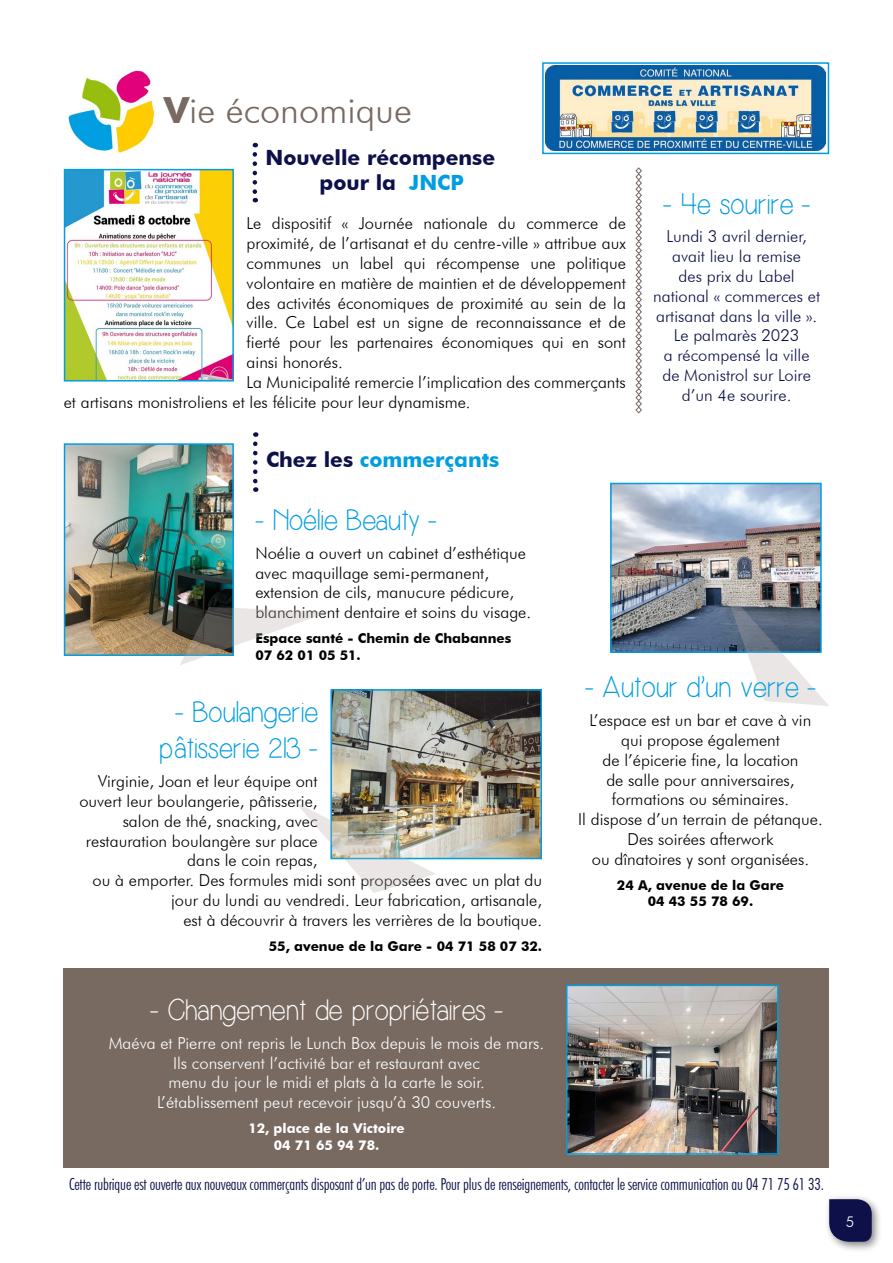
<style>
.page{position:relative;width:893px;height:1263px;background:#fff}
.page>*{position:absolute;margin:0;border:0;box-sizing:border-box;transform-origin:0 0}
.t1{font:300 36px "Futura BT";color:#786961}
.t2{font:30px/36px "Simplicity";color:#009ee0;text-align:center}
.t3{font:30px "Simplicity";color:#fff}
.t4{font:700 21px/25.2px "Futura BT";color:#0d1049}
.t5{font:700 21px "Futura BT";color:#009ee0}
.t6{font:300 16.5px/19.8px "Futura BT";color:#000}
.t7{font:300 16.5px/19.8px "Futura BT";color:#fff;text-align:center}
.t8{font:300 16.5px/19.8px "Futura BT";color:#0d1049;text-align:center}
.t9{font:300 condensed 16.5px "Futura BT";letter-spacing:-.01em;color:#0d1049}
.t10{font:300 15px "Futura BT";color:#fff}
.t11{font:700 13.5px/16.2px "Futura BT";color:#000}
.t12{font:700 13.5px/16.2px "Futura BT";color:#fff;text-align:center}
.s1{font-weight:700}
.s2{color:#009ee0}
.s3{color:#0d1049}
</style>
<div class="page">
<div style="left:824px;top:1194px;width:59px;height:59px;background:#000;opacity:.5"></div>
<svg style="left:829px;top:1199px;width:43px;height:43px;background:#202256"></svg>
<img style="left:67px;top:70px;width:88px;height:83px">
<svg style="left:253px;top:444px;width:4px;height:48px"></svg>
<img style="left:613px;top:486px;width:206px;height:164px">
<div style="left:610px;top:483px;width:212px;height:170px;border:2px solid #009ee0"></div>
<svg style="left:723px;top:587px;width:106px;height:119px"></svg>
<div style="left:64px;top:968px;width:765px;height:200px;background:#786961"></div>
<img style="left:569px;top:988px;width:207px;height:164px">
<div style="left:566px;top:985px;width:213px;height:170px;border:2px solid #009ee0"></div>
<img style="left:333px;top:692px;width:206px;height:164px">
<div style="left:330px;top:689px;width:212px;height:170px;border:2px solid #009ee0"></div>
<svg style="left:253px;top:154px;width:4px;height:48px"></svg>
<img style="left:545px;top:66px;width:281px;height:85px">
<div style="left:542px;top:62px;width:287px;height:92px;border:2px solid #009ee0"></div>
<img style="left:67px;top:172px;width:164px;height:206px">
<div style="left:64px;top:169px;width:170px;height:212px;border:2px solid #009ee0"></div>
<svg style="left:635px;top:167px;width:7px;height:247px"></svg>
<img style="left:296px;top:802px;width:140px;height:91px">
<img style="left:67px;top:446px;width:164px;height:207px">
<div style="left:64px;top:443px;width:170px;height:213px;border:2px solid #009ee0"></div>
<svg style="left:180px;top:607px;width:148px;height:58px"></svg>
<h1 class="t1" style="left:164px;top:88px;width:250px"><span class="s1">V</span>ie économique</h1>
<p class="t4" style="left:320px;top:145px;width:177px;text-indent:-54px">Nouvelle récompense pour la <span class="s2">JNCP</span></p>
<p class="t6" style="left:247px;top:213px;width:381px">Le dispositif « Journée nationale du commerce de</p>
<p class="t6" style="left:247px;top:233px;width:381px">proximité, de l’artisanat et du centre-ville » attribue aux</p>
<p class="t6" style="left:247px;top:253px;width:381px">communes un label qui récompense une politique</p>
<p class="t6" style="left:247px;top:273px;width:381px">volontaire en matière de maintien et de développement</p>
<p class="t6" style="left:247px;top:293px;width:381px">des activités économiques de proximité au sein de la</p>
<p class="t6" style="left:247px;top:312px;width:381px">ville. Ce Label est un signe de reconnaissance et de</p>
<p class="t6" style="left:247px;top:332px;width:381px">fierté pour les partenaires économiques qui en sont</p>
<p class="t6" style="left:247px;top:352px;width:98px">ainsi honorés.</p>
<p class="t6" style="left:247px;top:372px;width:381px">La Municipalité remercie l’implication des commerçants</p>
<p class="t6" style="left:64px;top:392px;width:408px">et artisans monistroliens et les félicite pour leur dynamisme.</p>
<p class="t5" style="left:266px;top:447px;width:235px"><span class="s3">Chez les</span> commerçants</p>
<h2 class="t2" style="left:255px;top:503px;width:183px">- Noélie Beauty -</h2>
<p class="t6" style="left:255px;top:543px;width:277px">Noélie a ouvert un cabinet d’esthétique avec maquillage semi-permanent, extension de cils, manucure pédicure, blanchiment dentaire et soins du visage.</p>
<p class="t11" style="left:255px;top:630px;width:258px">Espace santé - Chemin de Chabannes<br>07 62 01 05 51.</p>
<h2 class="t2" style="left:663px;top:186px;width:149px">- 4e sourire -</h2>
<p class="t8" style="left:653px;top:226px;width:168px">Lundi 3 avril dernier, avait lieu la remise<br>des prix du Label national « commerces et artisanat dans la ville ».<br>Le palmarès 2023<br>a récompensé la ville de Monistrol sur Loire d’un 4e sourire.</p>
<h2 class="t2" style="left:159px;top:695px;width:161px">- Boulangerie pâtisserie 213 -</h2>
<p class="t6" style="left:98px;top:771px;width:221px">Virginie, Joan et leur équipe ont</p>
<p class="t6" style="left:79px;top:791px;width:240px">ouvert leur boulangerie, pâtisserie,</p>
<p class="t6" style="left:123px;top:811px;width:196px">salon de thé, snacking, avec</p>
<p class="t6" style="left:86px;top:831px;width:233px">restauration boulangère sur place</p>
<p class="t6" style="left:187px;top:850px;width:132px">dans le coin repas,</p>
<p class="t6" style="left:93px;top:870px;width:451px">ou à emporter. Des formules midi sont proposées avec un plat du</p>
<p class="t6" style="left:171px;top:890px;width:372px">jour du lundi au vendredi. Leur fabrication, artisanale,</p>
<p class="t6" style="left:183px;top:910px;width:360px">est à découvrir à travers les verrières de la boutique.</p>
<p class="t11" style="left:269px;top:938px;width:275px">55, avenue de la Gare - 04 71 58 07 32.</p>
<h2 class="t3" style="left:150px;top:995px;width:354px">- Changement de propriétaires -</h2>
<p class="t7" style="left:109px;top:1033px;width:437px">Maéva et Pierre ont repris le Lunch Box depuis le mois de mars.<br>Ils conservent l’activité bar et restaurant avec<br>menu du jour le midi et plats à la carte le soir.<br>L’établissement peut recevoir jusqu’à 30 couverts.</p>
<p class="t12" style="left:248px;top:1120px;width:158px">12, place de la Victoire<br>04 71 65 94 78.</p>
<h2 class="t2" style="left:585px;top:670px;width:232px">- Autour d’un verre -</h2>
<p class="t6" style="left:578px;top:710px;width:246px;text-align:center">L’espace est un bar et cave à vin qui propose également<br>de l’épicerie fine, la location<br>de salle pour anniversaires, formations ou séminaires.<br>Il dispose d’un terrain de pétanque.<br>Des soirées afterwork<br>ou dînatoires y sont organisées.</p>
<p class="t11" style="left:617px;top:877px;width:169px;text-align:center">24 A, avenue de la Gare<br>04 43 55 78 69.</p>
<p class="t9" style="left:69px;top:1174px;width:756px">Cette rubrique est ouverte aux nouveaux commerçants disposant d’un pas de porte. Pour plus de renseignements, contacter le service communication au 04 71 75 61 33.</p>
<p class="t10" style="left:846px;top:1213px;width:10px">5</p>
</div>
